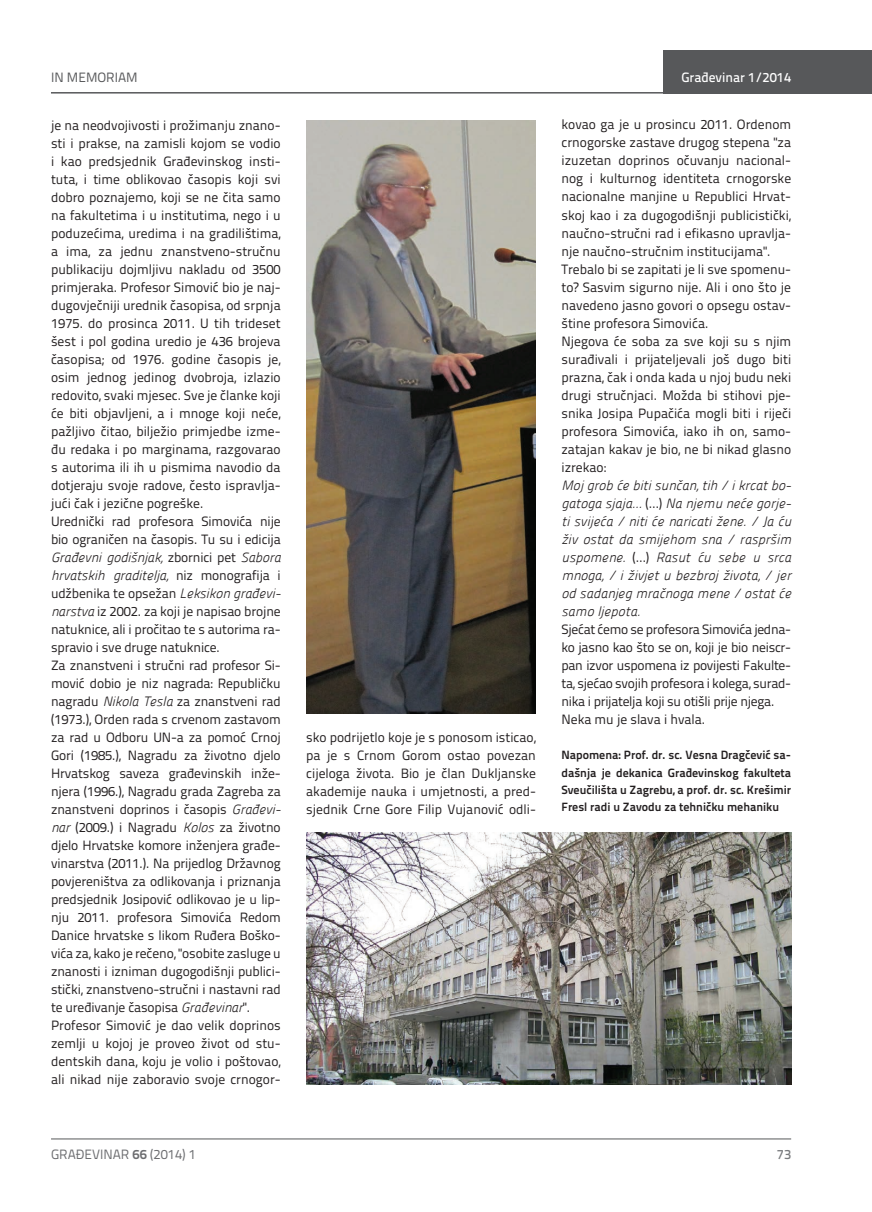
<style>
.page{position:relative;width:872px;height:1212px;background:#fff}
.page>*{position:absolute;margin:0;border:0;box-sizing:border-box;transform-origin:0 0}
.t1{font:13.5px/18px "Titillium Text 22 L";color:#231f20}
.t2{font:italic 13.5px/18px "Panefresco 250 wt";color:#231f20}
.t3{font:13.5px/18px "Titillium Text 22 L";letter-spacing:-.02em;color:#231f20}
.t4{font:13.5px "Titillium Text 22 L";color:#6c6d70}
.t5{font:500 13.5px "Titillium Text 22 L";color:#fff}
.t6{font:13.5px "Titillium Text 22 L";color:#57585a}
.t7{font:500 13.5px "Titillium Text 22 L";color:#787a7d}
.t8{font:700 12px/17.2px "Titillium Text 22 L";color:#231f20;text-align:justify}
.s1{font-family:"Titillium Text 22 L";font-style:normal}
.s2{font-family:"Panefresco 250 wt";font-style:italic}
.s3{font-weight:700}
</style>
<div class="page">
<hr style="left:51px;top:1139px;width:740px;height:1px;background:#57585a">
<div style="left:663px;top:50px;width:209px;height:44px;background:#57585a"></div>
<hr style="left:51px;top:92px;width:821px;height:2px;background:#57585a">
<img style="left:306px;top:121px;width:230px;height:592px">
<img style="left:306px;top:832px;width:485px;height:253px">
<p class="t6" style="left:51px;top:68px;width:88px">IN MEMORIAM</p>
<p class="t5" style="left:681px;top:67px;width:111px">Građevinar 1/2014</p>
<p class="t1" style="left:51px;top:115px;width:231px">je na neodvojivosti i prožimanju znano&shy;sti i prakse, na zamisli kojom se vodio i kao predsjednik Građevinskog insti&shy;tuta, i time oblikovao časopis koji svi dobro poznajemo, koji se ne čita samo na fakultetima i u institutima, nego i u poduzećima, uredima i na gradilištima, a ima, za jednu znanstveno-stručnu publikaciju dojmljivu nakladu od 3500 primjeraka. Profesor Simović bio je naj&shy;dugovječniji urednik časopisa, od srpnja 1975. do prosinca 2011. U tih trideset šest i pol godina uredio je 436 brojeva časopisa; od 1976. godine časopis je, osim jednog jedinog dvobroja, izlazio redovito, svaki mjesec. Sve je članke koji će biti objavljeni, a i mnoge koji neće, pažljivo čitao, bilježio primjedbe izme&shy;đu redaka i po marginama, razgovarao s autorima ili ih u pismima navodio da dotjeraju svoje radove, često ispravlja&shy;jući čak i jezične pogreške.<br>Urednički rad profesora Simovića nije bio ograničen na časopis. Tu su i edicija</p>
<p class="t2" style="left:51px;top:547px;width:231px">Građevni godišnjak, <span class="s1">zbornici pet</span> Sabora hrvatskih graditelja, <span class="s1">niz monografija i</span></p>
<p class="t1" style="left:51px;top:583px;width:231px">udžbenika te opsežan <span class="s2">Leksikon građevi&shy;narstva</span> iz 2002. za koji je napisao brojne natuknice, ali i pročitao te s autorima ra&shy;spravio i sve druge natuknice.<br>Za znanstveni i stručni rad profesor Si&shy;mović dobio je niz nagrada: Republičku nagradu <span class="s2">Nikola Tesla</span> za znanstveni rad (1973.), Orden rada s crvenom zastavom za rad u Odboru UN-a za pomoć Crnoj Gori (1985.), Nagradu za životno djelo Hrvatskog saveza građevinskih inže&shy;njera (1996.), Nagradu grada Zagreba za znanstveni doprinos i časopis <span class="s2">Građevi&shy;nar</span> (2009.) i Nagradu <span class="s2">Kolos</span> za životno djelo Hrvatske komore inženjera građe&shy;vinarstva (2011.). Na prijedlog Državnog povjereništva za odlikovanja i priznanja predsjednik Josipović odlikovao je u lip&shy;nju 2011. profesora Simovića Redom Danice hrvatske s likom Ruđera Boško&shy;vića za, kako je rečeno, "osobite zasluge u znanosti i izniman dugogodišnji publici&shy;stički, znanstveno-stručni i nastavni rad te uređivanje časopisa <span class="s2">Građevinar</span>".<br>Profesor Simović je dao velik doprinos zemlji u kojoj je proveo život od stu&shy;dentskih dana, koju je volio i poštovao, ali nikad nije zaboravio svoje crnogor-</p>
<p class="t1" style="left:561px;top:115px;width:231px">kovao ga je u prosincu 2011. Ordenom crnogorske zastave drugog stepena "za izuzetan doprinos očuvanju nacional&shy;nog i kulturnog identiteta crnogorske nacionalne manjine u Republici Hrvat&shy;skoj kao i za dugogodišnji publicistički, naučno-stručni rad i efikasno upravlja&shy;nje naučno-stručnim institucijama".<br>Trebalo bi se zapitati je li sve spomenu&shy;to? Sasvim sigurno nije. Ali i ono što je navedeno jasno govori o opsegu ostav&shy;štine profesora Simovića.<br>Njegova će soba za sve koji su s njim surađivali i prijateljevali još dugo biti prazna, čak i onda kada u njoj budu neki drugi stručnjaci. Možda bi stihovi pje&shy;snika Josipa Pupačića mogli biti i riječi profesora Simovića, iako ih on, samo&shy;zatajan kakav je bio, ne bi nikad glasno izrekao:</p>
<p class="t2" style="left:561px;top:475px;width:231px;text-align:justify">Moj grob će biti sunčan, tih / i krcat bo&shy;gatoga sjaja... <span class="s1">(…)</span> Na njemu neće gorje&shy;ti svijeća / niti će naricati žene. / Ja ću živ ostat da smijehom sna / raspršim uspomene. <span class="s1">(…)</span> Rasut ću sebe u srca mnoga, / i živjet u bezbroj života, / jer od sadanjeg mračnoga mene / ostat će samo ljepota.</p>
<p class="t3" style="left:561px;top:619px;width:231px">Sjećat ćemo se profesora Simovića jedna&shy;ko jasno kao što se on, koji je bio neiscr&shy;pan izvor uspomena iz povijesti Fakulte&shy;ta, sjećao svojih profesora i kolega, surad&shy;nika i prijatelja koji su otišli prije njega.<br>Neka mu je slava i hvala.</p>
<p class="t8" style="left:561px;top:746px;width:231px">Napomena: Prof. dr. sc. Vesna Dragčević sa&shy;dašnja je dekanica Građevinskog fakulteta Sveučilišta u Zagrebu, a prof. dr. sc. Krešimir Fresl radi u Zavodu za tehničku mehaniku</p>
<p class="t1" style="left:306px;top:727px;width:231px;text-align:justify">sko podrijetlo koje je s ponosom isticao, pa je s Crnom Gorom ostao povezan cijeloga života. Bio je član Dukljanske akademije nauka i umjetnosti, a pred&shy;sjednik Crne Gore Filip Vujanović odli-</p>
<p class="t4" style="left:51px;top:1144px;width:146px">GRAĐEVINAR <span class="s3">66</span> (2014) 1</p>
<p class="t7" style="left:777px;top:1144px;width:16px">73</p>
</div>
